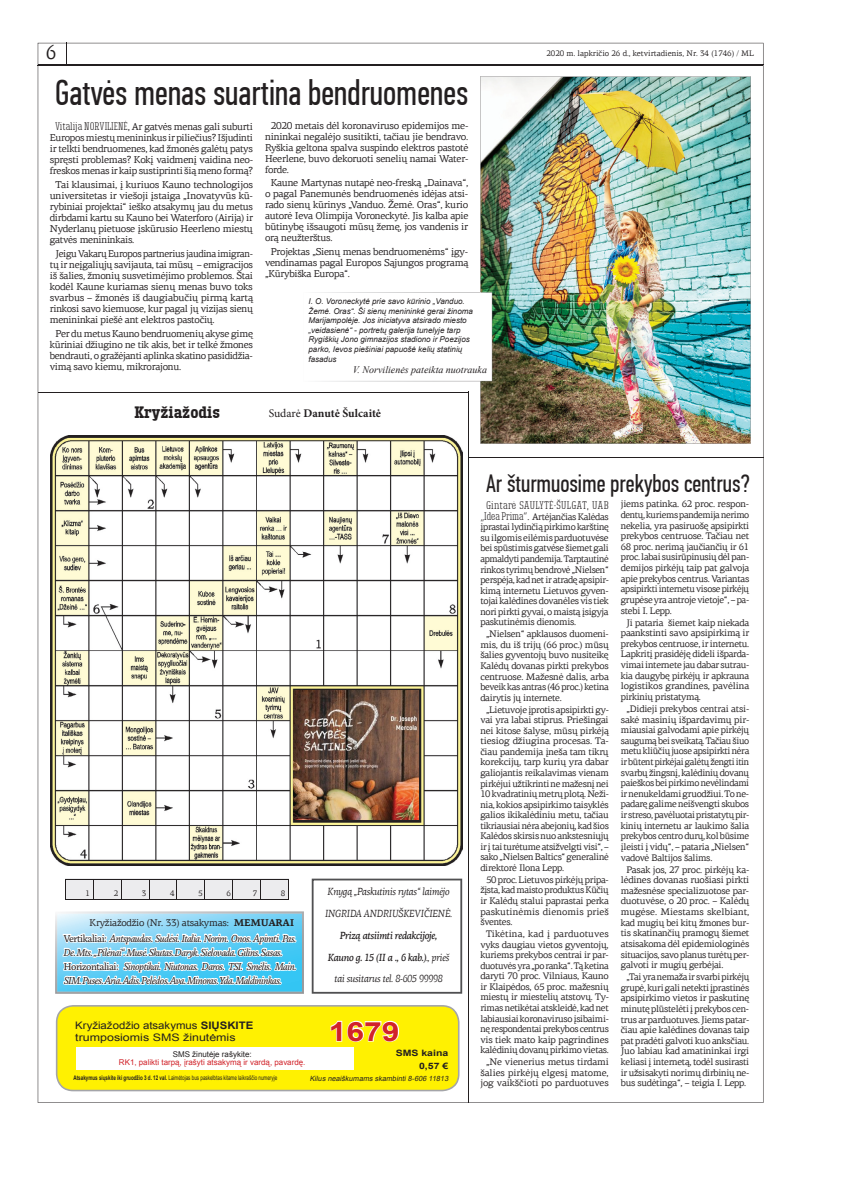
<style>
.page{position:relative;width:842px;height:1191px;background:#fff}
.page>*{position:absolute;margin:0;border:0;box-sizing:border-box;transform-origin:0 0}
.t1{font:36px "PF Din Text Comp Pro";color:#231f20}
.t2{font:700 26.5px "Arial";color:#d1232a;scale:1.2 1}
.t3{font:25px "PF Din Text Comp Pro";color:#231f20}
.t4{font:20px "PF Agora Serif Pro";color:#231f20;scale:.94 1}
.t5{font:700 16.6px "Defender 12";color:#231f20;scale:1.1 1}
.t6{font:700 11.7px "Minion Pro";letter-spacing:-.005em;color:#231f20}
.t7{font:11px "Defender 11";letter-spacing:.02em;color:#231f20}
.t8{font:italic 10.9px/14px "Marat Pro";letter-spacing:-.03em;color:#231f20}
.t9{font:italic 500 10.4px/21.9px "PF Agora Serif Pro";letter-spacing:-.04em;color:#231f20;text-align:center;scale:.9 1}
.t10{font:10.4px/12px "Arial";color:#231f20;scale:1.1 1}
.t11{font:italic 10.4px/21.9px "PF Agora Serif Pro";letter-spacing:-.03em;color:#231f20;scale:.9 1}
.t12{font:10px/11px "PF Agora Serif Pro";letter-spacing:-.03em;color:#231f20;text-align:justify}
.t13{font:italic 10px "Times New Roman";color:#231f20}
.t14{font:9.9px "PF Agora Serif Pro";letter-spacing:-.02em;color:#231f20}
.t15{font:9.5px/10.6px "PF Agora Serif Pro";letter-spacing:-.03em;color:#231f20;text-align:justify}
.t16{font:9.5px/10.6px "PF Agora Serif Pro";letter-spacing:-.01em;color:#231f20;text-align:center}
.t17{font:700 8.8px/13.5px "Arial";color:#231f20;text-align:right;scale:1.2 1}
.t18{font:italic 8px/9.6px "Arial";color:#231f20}
.t19{font:8px "PF Agora Serif Pro";color:#231f20}
.t20{font:8px "Arial";color:#d1232a}
.t21{font:8px "Arial";color:#231f20}
.t22{font:italic 7.2px "Arial";color:#231f20}
.t23{font:6.4px "Arial";color:#231f20;scale:.71 1}
.s1{font-family:"Defender 11";font-size:11px}
.s2{font-weight:400}
.s3{font-weight:700}
.s4{font-style:normal}
</style>
<div class="page">
<img style="left:38px;top:43px;width:725px;height:1059px">
<hr style="left:38px;top:64px;width:725px;height:1px;background:#231f20">
<h3 class="t4" style="left:46px;top:40px;width:13px">6</h3>
<p class="t19" style="left:546px;top:48px;width:209px">2020 m. lapkričio 26 d., ketvirtadienis, Nr. 34 (1746) / ML</p>
<h1 class="t1" style="left:55px;top:72px;width:415px">Gatvės menas suartina bendruomenes</h1>
<p class="t12" style="left:50px;top:121px;width:205px;text-align:center"><span class="s1">Vitalija NORVILIENĖ</span>, Ar gatvės menas gali suburti Europos miestų menininkus ir piliečius? Išjudinti ir telkti bendruomenes, kad žmonės galėtų patys spręsti problemas? Kokį vaidmenį vaidina neo&shy;freskos menas ir kaip sustiprinti šią meno formą?</p>
<p class="t12" style="left:50px;top:179px;width:205px;text-indent:6px">Tai klausimai, į kuriuos Kauno technologijos universitetas ir viešoji įstaiga „Inovatyvūs kū&shy;rybiniai projektai“ ieško atsakymų jau du metus dirbdami kartu su Kauno bei Waterforo (Airija) ir Nyderlanų pietuose įskūrusio Heerleno miestų gatvės menininkais.</p>
<p class="t12" style="left:50px;top:248px;width:205px;text-indent:6px">Jeigu Vakarų Europos partnerius jaudina imigran&shy;tų ir neįgaliųjų savijauta, tai mūsų – emigracijos iš šalies, žmonių susvetimėjimo problemos. Štai kodėl Kaune kuriamas sienų menas buvo toks svarbus – žmonės iš daugiabučių pirmą kartą rinkosi savo kiemuose, kur pagal jų vizijas sienų menininkai piešė ant elektros pastočių.</p>
<p class="t12" style="left:50px;top:328px;width:205px;text-indent:6px">Per du metus Kauno bendruomenių akyse gimę kūriniai džiugino ne tik akis, bet ir telkė žmones bendrauti, o gražėjanti aplinka skatino pasididžia&shy;vimą savo kiemu, mikrorajonu.</p>
<p class="t12" style="left:265px;top:120px;width:205px;text-indent:6px">2020 metais dėl koronaviruso epidemijos me&shy;nininkai negalėjo susitikti, tačiau jie bendravo.<br>Ryškia geltona spalva suspindo elektros pastotė Heerlene, buvo dekoruoti senelių namai Water&shy;forde.</p>
<p class="t12" style="left:265px;top:177px;width:205px;text-indent:6px">Kaune Martynas nutapė neo-freską „Dainava“, o pagal Panemunės bendruomenės idėjas atsi&shy;rado sienų kūrinys „Vanduo. Žemė. Oras“, kurio autorė Ieva Olimpija Voroneckytė. Jis kalba apie būtinybę išsaugoti mūsų žemę, jos vandenis ir orą neužterštus.</p>
<p class="t12" style="left:265px;top:246px;width:205px;text-indent:6px">Projektas „Sienų menas bendruomenėms“ įgy&shy;vendinamas pagal Europos Sąjungos programą „Kūrybiška Europa“.</p>
<p class="t18" style="left:308px;top:296px;width:166px">I. O. Voroneckytė prie savo kūrinio „Vanduo.<br>Žemė. Oras“. Ši sienų menininkė gerai žinoma Marijampolėje. Jos iniciatyva atsirado miesto „veidasienė“ - portretų galerija tunelyje tarp Rygiškių Jono gimnazijos stadiono ir Poezijos parko, Ievos piešiniai papuošė kelių statinių fasadus</p>
<p class="t13" style="left:353px;top:362px;width:136px">V. Norvilienės pateikta nuotrauka</p>
<h3 class="t5" style="left:134px;top:403px;width:79px">Kryžiažodis</h3>
<p class="t6" style="left:269px;top:405px;width:114px"><span class="s2">Sudarė</span> Danutė Šulcaitė</p>
<p class="t19" style="left:85px;top:888px;width:6px">1</p>
<p class="t19" style="left:114px;top:888px;width:6px">2</p>
<p class="t19" style="left:142px;top:888px;width:6px">3</p>
<p class="t19" style="left:170px;top:888px;width:6px">4</p>
<p class="t19" style="left:198px;top:888px;width:6px">5</p>
<p class="t19" style="left:227px;top:888px;width:6px">6</p>
<p class="t19" style="left:253px;top:888px;width:6px">7</p>
<p class="t19" style="left:281px;top:888px;width:6px">8</p>
<p class="t14" style="left:90px;top:916px;width:206px">Kryžiažodžio (Nr. 33) atsakymas: <span class="s3">MEMUARAI</span></p>
<p class="t8" style="left:64px;top:931px;width:234px"><span class="s4">Vertikaliai:</span> Antspaudas. Sudėsi. Italia. Norim. Onos. Apimti. Pas.<br>De. Mts. „Pilėnai“. Musė. Skutas. Daryk. Sielovada. Gilins. Sasas.<br><span class="s4">Horizontaliai:</span> Sinoptikai. Niutonas. Daros. TSI. Smėlis. Main.<br>SIM. Puses. Aria. Adis. Pelėdos. Ava. Minoras. Yda. Maldininkas.</p>
<p class="t10" style="left:75px;top:1019px;width:163px">Kryžiažodžio atsakymus <span class="s3">SIŲSKITE </span>trumposiomis SMS žinutėmis</p>
<p class="t11" style="left:325px;top:880px;width:143px">Knygą „Paskutinis rytas“ laimėjo<br>INGRIDA ANDRIUŠKEVIČIENĖ.</p>
<p class="t9" style="left:327px;top:924px;width:137px">Prizą atsiimti redakcijoje,<br>Kauno g. 15 (II a ., 6 kab.)<span class="s2">., prieš tai susitarus tel. 8-605 99998</span></p>
<h2 class="t2" style="left:329px;top:1014px;width:60px">1679</h2>
<p class="t17" style="left:396px;top:1046px;width:45px">SMS kaina<br>0,57 €</p>
<p class="t22" style="left:310px;top:1073px;width:142px">Kilus neaiškumams skambinti 8-606 11813</p>
<p class="t21" style="left:173px;top:1048px;width:80px">SMS žinutėje rašykite:</p>
<p class="t20" style="left:119px;top:1056px;width:188px">RK1, palikti tarpą, įrašyti atsakymą ir vardą, pavardę.</p>
<p class="t23" style="left:73px;top:1073px;width:289px"><span class="s3">Atsakymus siųskite iki gruodžio 3 d. 12 val.</span> Laimėtojas bus paskelbtas kitame laikraščio numeryje</p>
<h3 class="t3" style="left:486px;top:469px;width:265px">Ar šturmuosime prekybos centrus?</h3>
<p class="t7" style="left:486px;top:499px;width:124px">Gintarė SAULYTĖ-ŠULGAT, UAB</p>
<p class="t15" style="left:480px;top:511px;width:130px"><span class="s1">„Idea Prima“</span>. Artėjančias Kalėdas įprastai lydinčią pirkimo karštinę su ilgomis eilėmis parduotuvėse bei spūstimis gatvėse šiemet gali apmaldyti pandemija. Tarptautinė rinkos tyrimų bendrovė „Nielsen“ perspėja, kad net ir atradę apsipir&shy;kimą internetu Lietuvos gyven&shy;tojai kalėdines dovanėles vis tiek nori pirkti gyvai, o maistą įsigyja paskutinėmis dienomis.</p>
<p class="t15" style="left:480px;top:629px;width:130px;text-indent:6px">„Nielsen“ apklausos duomeni&shy;mis, du iš trijų (66 proc.) mūsų šalies gyventojų buvo nusiteikę Kalėdų dovanas pirkti prekybos centruose. Mažesnė dalis, arba beveik kas antras (46 proc.) ketina dairytis jų internete.</p>
<p class="t15" style="left:480px;top:704px;width:130px;text-indent:6px">„Lietuvoje įprotis apsipirkti gy&shy;vai yra labai stiprus. Priešingai nei kitose šalyse, mūsų pirkėją tiesiog džiugina procesas. Ta&shy;čiau pandemija įneša tam tikrų korekcijų, tarp kurių yra dabar galiojantis reikalavimas vienam pirkėjui užtikrinti ne mažesnį nei 10 kvadratinių metrų plotą. Neži&shy;nia, kokios apsipirkimo taisyklės galios ikikalėdiniu metu, tačiau tikriausiai nėra abejonių, kad šios Kalėdos skirsis nuo ankstesniųjų ir į tai turėtume atsižvelgti visi“, – sako „Nielsen Baltics“ generalinė direktorė Ilona Lepp.</p>
<p class="t15" style="left:480px;top:874px;width:130px;text-indent:6px">50 proc. Lietuvos pirkėjų pripa&shy;žįsta, kad maisto produktus Kūčių ir Kalėdų stalui paprastai perka paskutinėmis dienomis prieš šventes.</p>
<p class="t15" style="left:480px;top:928px;width:130px;text-align:center">Tikėtina, kad į parduotuves vyks daugiau vietos gyventojų, kuriems prekybos centrai ir par&shy;duotuvės yra „po ranka“. Tą ketina daryti 70 proc. Vilniaus, Kauno ir Klaipėdos, 65 proc. mažesnių miestų ir miestelių atstovų. Ty&shy;rimas netikėtai atskleidė, kad net labiausiai koronaviruso įsibaimi&shy;nę respondentai prekybos centrus vis tiek mato kaip pagrindines kalėdinių dovanų pirkimo vietas.</p>
<p class="t16" style="left:480px;top:1056px;width:130px">„Ne vienerius metus tirdami šalies pirkėjų elgesį matome, jog vaikščioti po parduotuves</p>
<p class="t15" style="left:621px;top:499px;width:130px">jiems patinka. 62 proc. respon&shy;dentų, kuriems pandemija nerimo nekelia, yra pasiruošę apsipirkti prekybos centruose. Tačiau net 68 proc. nerimą jaučiančių ir 61 proc. labai susirūpinusių dėl pan&shy;demijos pirkėjų taip pat galvoja apie prekybos centrus. Variantas apsipirkti internetu visose pirkėjų grupėse yra antroje vietoje“, – pa&shy;stebi I. Lepp.</p>
<p class="t15" style="left:621px;top:617px;width:130px;text-indent:6px">Ji pataria šiemet kaip niekada paankstinti savo apsipirkimą ir prekybos centruose, ir internetu.<br>Lapkritį prasidėję dideli išparda&shy;vimai internete jau dabar sutrau&shy;kia daugybę pirkėjų ir apkrauna logistikos grandines, pavėlina pirkinių pristatymą.</p>
<p class="t15" style="left:621px;top:703px;width:130px;text-indent:6px">„Didieji prekybos centrai atsi&shy;sakė masinių išpardavimų pir&shy;miausiai galvodami apie pirkėjų saugumą bei sveikatą. Tačiau šiuo metu kliūčių juose apsipirkti nėra ir būtent pirkėjai galėtų žengti itin svarbų žingsnį, kalėdinių dovanų paieškos bei pirkimo nevėlindami ir nenukeldami gruodžiui. To ne&shy;padarę galime neišvengti skubos ir streso, pavėluotai pristatytų pir&shy;kinių internetu ar laukimo šalia prekybos centro durų, kol būsime įleisti į vidų“, – pataria „Nielsen“ vadovė Baltijos šalims.</p>
<p class="t15" style="left:621px;top:864px;width:130px;text-indent:6px">Pasak jos, 27 proc. pirkėjų ka&shy;lėdines dovanas ruošiasi pirkti mažesnėse specializuotose par&shy;duotuvėse, o 20 proc. – Kalėdų mugėse. Miestams skelbiant, kad mugių bei kitų žmones bur&shy;tis skatinančių pramogų šiemet atsisakoma dėl epidemiologinės situacijos, savo planus turėtų per&shy;galvoti ir mugių gerbėjai.</p>
<p class="t15" style="left:621px;top:971px;width:130px;text-align:center">„Tai yra nemaža ir svarbi pirkėjų grupė, kuri gali netekti įprastinės apsipirkimo vietos ir paskutinę minutę plūstelėti į prekybos cen&shy;trus ar parduotuves. Jiems patar&shy;čiau apie kalėdines dovanas taip pat pradėti galvoti kuo anksčiau.<br>Juo labiau kad amatininkai irgi keliasi į internetą, todėl susirasti ir užsisakyti norimų dirbinių ne&shy;bus sudėtinga“, – teigia I. Lepp.</p>
</div>
